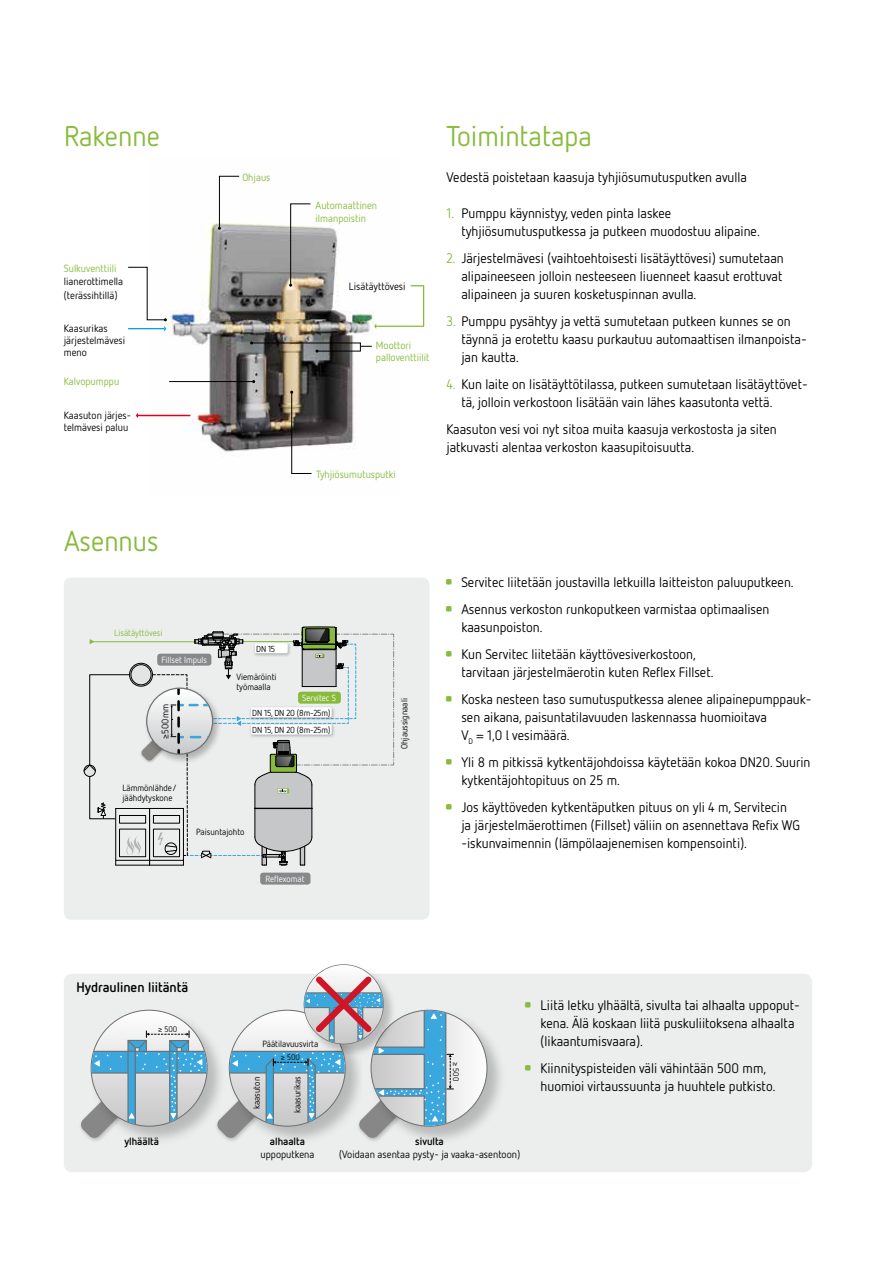
<style>
.page{position:relative;width:893px;height:1263px;background:#fff}
.page>*{position:absolute;margin:0;border:0;box-sizing:border-box;transform-origin:0 0}
.t1{font:28.5px "Netto OT";color:#88bb3c}
.t2{font:13.8px/18px "Netto OT";color:#000}
.t3{font:700 13.8px "Netto OT";color:#000}
.t4{font:10.5px/12px "Netto OT";color:#000}
.t5{font:10.5px/12px "Netto OT";color:#88bb3c}
.t6{font:700 10.5px "Netto OT";color:#000}
.t7{font:9.45px "Netto OT";color:#000204}
.t8{font:9px/10.2px "Netto OT";color:#000}
.t9{font:9px "Netto OT";color:#fff}
.t10{font:9px "Netto OT";color:#88bb3c}
.t11{font:8.7px/17.2px "Netto OT";letter-spacing:-.02em;color:#000}
.t12{font:8.1px "Netto OT";color:#000}
.t13{font:700 3.75px "Netto Icons OT";color:#88bb3c}
.s1{color:#88bb3c}
</style>
<div class="page">
<div style="left:64px;top:578px;width:365px;height:342px;background:#eceded;border-radius:7px"></div>
<div style="left:64px;top:974px;width:748px;height:198px;background:#eceded;border-radius:9px"></div>
<img style="left:149px;top:223px;width:225px;height:229px">
<hr style="left:136px;top:415px;width:54px;height:1px;background:#e2001a">
<hr style="left:169px;top:381px;width:85px;height:1px;background:#000">
<svg style="left:218px;top:175px;width:22px;height:55px"></svg>
<svg style="left:289px;top:203px;width:22px;height:84px"></svg>
<svg style="left:290px;top:391px;width:22px;height:83px"></svg>
<svg style="left:128px;top:266px;width:39px;height:65px"></svg>
<hr style="left:128px;top:328px;width:36px;height:1px;background:#009ee0">
<svg style="left:374px;top:285px;width:51px;height:44px"></svg>
<svg style="left:250px;top:341px;width:122px;height:12px"></svg>
<svg style="left:84px;top:627px;width:310px;height:239px"></svg>
<svg style="left:80px;top:1010px;width:128px;height:128px"></svg>
<img style="left:215px;top:1090px;width:2px;height:41px">
<img style="left:367px;top:1039px;width:134px;height:102px">
<svg style="left:217px;top:964px;width:270px;height:174px"></svg>
<div style="left:260px;top:873px;width:50px;height:11px;background:#87888a;border-radius:3px"></div>
<div style="left:157px;top:654px;width:54px;height:12px;background:#87888a;border-radius:3px"></div>
<div style="left:298px;top:692px;width:43px;height:12px;background:#88bb3c;border-radius:3px"></div>
<h1 class="t1" style="left:64px;top:118px;width:97px">Rakenne</h1>
<p class="t5" style="left:64px;top:262px;width:54px">Sulkuventtiili</p>
<p class="t4" style="left:64px;top:275px;width:61px;line-height:13.5px">lianerottimella (terässihtillä)</p>
<p class="t4" style="left:64px;top:322px;width:63px">Kaasurikas järjestelmävesi meno</p>
<p class="t5" style="left:64px;top:375px;width:57px">Kalvopumppu</p>
<p class="t4" style="left:64px;top:409px;width:69px">Kaasuton järjes&shy;telmävesi paluu</p>
<p class="t5" style="left:242px;top:171px;width:30px">Ohjaus</p>
<p class="t5" style="left:316px;top:198px;width:63px;line-height:13.5px">Automaattinen ilmanpoistin</p>
<p class="t4" style="left:349px;top:280px;width:58px">Lisätäyttövesi</p>
<p class="t5" style="left:376px;top:339px;width:55px">Moottori palloventtiilit</p>
<p class="t5" style="left:316px;top:468px;width:81px">Tyhjiösumutusputki</p>
<h1 class="t1" style="left:446px;top:118px;width:147px">Toimintatapa</h1>
<p class="t2" style="left:446px;top:167px;width:302px">Vedestä poistetaan kaasuja tyhjiösumutusputken avulla</p>
<p class="t2" style="left:461px;top:203px;width:300px;text-indent:-15px"><span class="s1">1.</span> Pumppu käynnistyy, veden pinta laskee tyhjiösumutusputkessa ja putkeen muodostuu alipaine.</p>
<p class="t2" style="left:461px;top:248px;width:324px;text-align:justify;text-indent:-15px"><span class="s1">2.</span> Järjestelmävesi (vaihtoehtoisesti lisätäyttövesi) sumutetaan alipaineeseen jolloin nesteeseen liuenneet kaasut erottuvat alipaineen ja suuren kosketuspinnan avulla.</p>
<p class="t2" style="left:461px;top:311px;width:347px;text-indent:-15px"><span class="s1">3.</span> Pumppu pysähtyy ja vettä sumutetaan putkeen kunnes se on täynnä ja erotettu kaasu purkautuu automaattisen ilmanpoista&shy;jan kautta.</p>
<p class="t2" style="left:461px;top:374px;width:348px;text-indent:-15px"><span class="s1">4.</span> Kun laite on lisätäyttötilassa, putkeen sumutetaan lisätäyttövet&shy;tä, jolloin verkostoon lisätään vain lähes kaasutonta vettä.</p>
<p class="t2" style="left:446px;top:419px;width:332px">Kaasuton vesi voi nyt sitoa muita kaasuja verkostosta ja siten jatkuvasti alentaa verkoston kaasupitoisuutta.</p>
<h1 class="t1" style="left:64px;top:523px;width:96px">Asennus</h1>
<p class="t10" style="left:114px;top:627px;width:50px">Lisätäyttövesi</p>
<p class="t9" style="left:161px;top:654px;width:47px">Fillset Impuls</p>
<p class="t7" style="left:159px;top:739px;width:37px;rotate:-90deg">≥500mm</p>
<p class="t8" style="left:122px;top:782px;width:56px">Lämmönlähde/ jäähdytyskone</p>
<p class="t11" style="left:256px;top:640px;width:21px">DN 15</p>
<p class="t8" style="left:236px;top:671px;width:42px">Viemäröinti työmaalla</p>
<p class="t9" style="left:302px;top:692px;width:35px">Servitec S</p>
<p class="t11" style="left:252px;top:704px;width:80px">DN 15, DN 20 (8m-25m)<br>DN 15, DN 20 (8m-25m)</p>
<p class="t8" style="left:196px;top:827px;width:50px">Paisuntajohto</p>
<p class="t9" style="left:265px;top:873px;width:41px">Reflexomat</p>
<p class="t8" style="left:399px;top:749px;width:52px;rotate:-90deg">Ohjaussignaali</p>
<p class="t13" style="left:446px;top:579px;width:6px">Z</p>
<p class="t2" style="left:461px;top:572px;width:334px">Servitec liitetään joustavilla letkuilla laitteiston paluuputkeen.</p>
<p class="t13" style="left:446px;top:606px;width:6px">Z</p>
<p class="t2" style="left:461px;top:599px;width:310px">Asennus verkoston runkoputkeen varmistaa optimaalisen kaasunpoiston.</p>
<p class="t13" style="left:446px;top:651px;width:6px">Z</p>
<p class="t2" style="left:461px;top:644px;width:254px">Kun Servitec liitetään käyttövesiverkostoon, tarvitaan järjestelmäerotin kuten Reflex Fillset.</p>
<p class="t13" style="left:446px;top:696px;width:6px">Z</p>
<p class="t2" style="left:461px;top:689px;width:352px">Koska nesteen taso sumutusputkessa alenee alipainepumppauk&shy;sen aikana, paisuntatilavuuden laskennassa huomioitava<br>V<sub>D</sub> = 1,0 l vesimäärä.</p>
<p class="t13" style="left:446px;top:759px;width:6px">Z</p>
<p class="t2" style="left:461px;top:752px;width:351px">Yli 8 m pitkissä kytkentäjohdoissa käytetään kokoa DN20. Suurin kytkentäjohtopituus on 25 m.</p>
<p class="t13" style="left:446px;top:804px;width:6px">Z</p>
<p class="t2" style="left:461px;top:797px;width:340px">Jos käyttöveden kytkentäputken pituus on yli 4 m, Servitecin ja järjestelmäerottimen (Fillset) väliin on asennettava Refix WG -iskunvaimennin (lämpölaajenemisen kompensointi).</p>
<p class="t3" style="left:77px;top:978px;width:113px">Hydraulinen liitäntä</p>
<p class="t12" style="left:158px;top:1024px;width:21px">≥ 500</p>
<p class="t8" style="left:262px;top:1039px;width:57px">Päätilavuusvirta</p>
<p class="t8" style="left:251px;top:1109px;width:34px;rotate:-90deg">kaasuton</p>
<p class="t12" style="left:281px;top:1052px;width:21px">≥ 500</p>
<p class="t8" style="left:292px;top:1113px;width:39px;rotate:-90deg">kaasurikas</p>
<p class="t12" style="left:461px;top:1062px;width:21px;rotate:90deg">≥ 500</p>
<p class="t13" style="left:526px;top:1002px;width:6px">Z</p>
<p class="t2" style="left:540px;top:995px;width:261px">Liitä letku ylhäältä, sivulta tai alhaalta uppoput&shy;kena. Älä koskaan liitä puskuliitoksena alhaalta (likaantumisvaara).</p>
<p class="t13" style="left:526px;top:1065px;width:6px">Z</p>
<p class="t2" style="left:540px;top:1058px;width:236px">Kiinnityspisteiden väli vähintään 500 mm, huomioi virtaussuunta ja huuhtele putkisto.</p>
<p class="t6" style="left:124px;top:1134px;width:36px">ylhäältä</p>
<p class="t6" style="left:270px;top:1134px;width:36px">alhaalta</p>
<p class="t4" style="left:260px;top:1148px;width:55px">uppoputkena</p>
<p class="t6" style="left:415px;top:1134px;width:30px">sivulta</p>
<p class="t4" style="left:339px;top:1148px;width:183px">(Voidaan asentaa pysty- ja vaaka-asentoon)</p>
</div>
